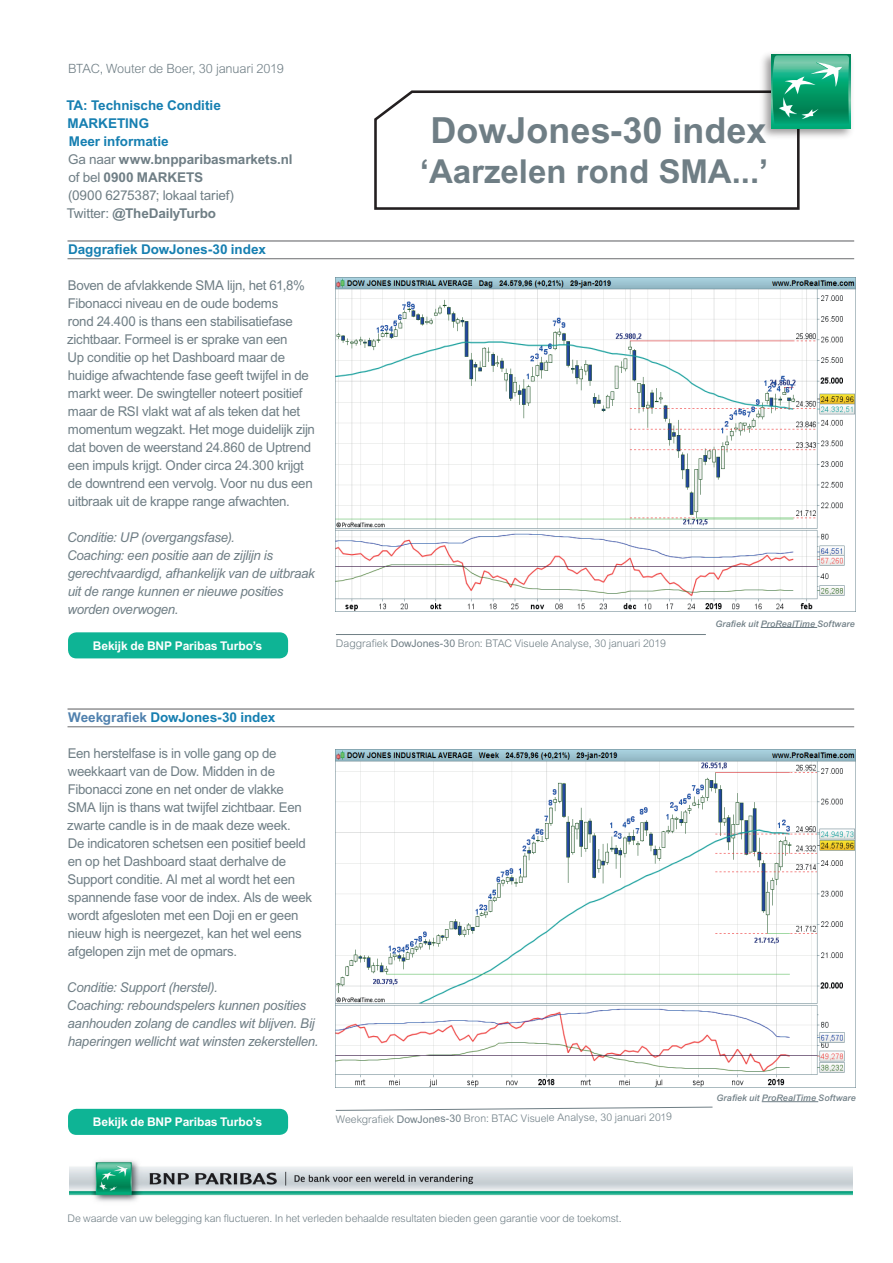
<style>
.page{position:relative;width:893px;height:1263px;background:#fff}
.page>*{position:absolute;margin:0;border:0;box-sizing:border-box;transform-origin:0 0}
.t1{font:700 36px "Arial MT Std";color:#6f7e85}
.t2{font:700 33px "Arial MT Std";color:#6f7e85}
.t3{font:13.5px/18px "Arial MT Std";letter-spacing:-.02em;color:#6f7e85}
.t4{font:italic 13.5px/18px "Arial MT Std";letter-spacing:-.02em;color:#6f7e85}
.t5{font:700 13.5px/18px "Arial MT Std";letter-spacing:-.005em;color:#6f7e85}
.t6{font:700 13.5px/18px "Arial MT Std";letter-spacing:-.005em;color:#167fb1}
.t7{font:300 12.75px "Arial MT Std";letter-spacing:-.015em;color:#6f7e85}
.t8{font:700 12px "Arial MT Std";letter-spacing:-.01em;color:#fff}
.t9{font:300 10.5px "Arial MT Std";letter-spacing:-.01em;color:#6f7e85}
.t10{font:italic 500 9px "Arial MT Std";letter-spacing:.01em;color:#6f7e85}
.s1{color:#167fb1}
.s2{font-weight:400}
.s3{color:#5081ae}
</style>
<div class="page">
<hr style="left:68px;top:240px;width:786px;height:2px;background:#6c6d70">
<hr style="left:68px;top:258px;width:786px;height:1px;background:#6c6d70">
<hr style="left:68px;top:708px;width:786px;height:2px;background:#6c6d70">
<hr style="left:68px;top:726px;width:786px;height:1px;background:#6c6d70">
<img style="left:336px;top:278px;width:519px;height:333px">
<img style="left:336px;top:749px;width:519px;height:338px">
<hr style="left:336px;top:634px;width:370px;height:1px;background:#6f7e85">
<svg style="left:335px;top:1107px;width:378px;height:4px"></svg>
<div style="left:68px;top:632px;width:220px;height:26px;background:#0eb495;border-radius:9px"></div>
<div style="left:68px;top:1109px;width:220px;height:26px;background:#0eb495;border-radius:9px"></div>
<img style="left:70px;top:1160px;width:783px;height:42px">
<svg style="left:374px;top:90px;width:426px;height:120px"></svg>
<img style="left:756px;top:54px;width:96px;height:88px">
<svg style="left:771px;top:54px;width:80px;height:74px"></svg>
<svg style="left:772px;top:55px;width:77px;height:71px;background:#2cab81"></svg>
<hr style="left:761px;top:627px;width:56px;height:1px;background:#6f7e85">
<hr style="left:762px;top:1101px;width:56px;height:1px;background:#6f7e85">
<p class="t7" style="left:68px;top:62px;width:217px">BTAC, Wouter de Boer, 30 januari 2019</p>
<p class="t6" style="left:66px;top:96px;width:156px">TA: Technische Conditie<br>MARKETING</p>
<p class="t5" style="left:67px;top:132px;width:227px"><span class="s1">Meer informatie<br></span><span class="s2">Ga naar</span> www.bnpparibasmarkets.nl <span class="s2">of bel</span> 0900 MARKETS<br><span class="s2">(0900 6275387; lokaal tarief)<br>Twitter:</span> @TheDailyTurbo</p>
<p class="t6" style="left:68px;top:240px;width:199px">Daggrafiek DowJones-30 index</p>
<p class="t3" style="left:67px;top:276px;width:249px">Boven de afvlakkende SMA lijn, het 61,8% Fibonacci niveau en de oude bodems<br>rond 24.400 is thans een stabilisatiefase zichtbaar. Formeel is er sprake van een<br>Up conditie op het Dashboard maar de huidige afwachtende fase geeft twijfel in de markt weer. De swingteller noteert positief maar de RSI vlakt wat af als teken dat het momentum wegzakt. Het moge duidelijk zijn dat boven de weerstand 24.860 de Uptrend een impuls krijgt. Onder circa 24.300 krijgt de downtrend een vervolg. Voor nu dus een uitbraak uit de krappe range afwachten.</p>
<p class="t4" style="left:67px;top:528px;width:249px">Conditie: UP (overgangsfase).<br>Coaching: een positie aan de zijlijn is gerechtvaardigd, afhankelijk van de uitbraak uit de range kunnen er nieuwe posities worden overwogen.</p>
<p class="t8" style="left:93px;top:639px;width:171px">Bekijk de BNP Paribas Turbo’s</p>
<h1 class="t1" style="left:430px;top:109px;width:338px">DowJones-30 index</h1>
<h2 class="t2" style="left:420px;top:152px;width:350px">‘Aarzelen rond SMA...’</h2>
<p class="t9" style="left:336px;top:638px;width:331px">Daggrafiek <span class="s2">DowJones-30</span> Bron: BTAC Visuele Analyse, 30 januari 2019</p>
<p class="t10" style="left:715px;top:618px;width:141px">Grafiek uit ProRealTime Software</p>
<p class="t6" style="left:68px;top:708px;width:209px"><span class="s3">Weekgrafiek</span> DowJones-30 index</p>
<p class="t3" style="left:67px;top:744px;width:246px">Een herstelfase is in volle gang op de weekkaart van de Dow. Midden in de Fibonacci zone en net onder de vlakke SMA lijn is thans wat twijfel zichtbaar. Een zwarte candle is in de maak deze week.<br>De indicatoren schetsen een positief beeld en op het Dashboard staat derhalve de Support conditie. Al met al wordt het een spannende fase voor de index. Als de week wordt afgesloten met een Doji en er geen nieuw high is neergezet, kan het wel eens afgelopen zijn met de opmars.</p>
<p class="t4" style="left:67px;top:978px;width:253px">Conditie: Support (herstel).<br>Coaching: reboundspelers kunnen posities aanhouden zolang de candles wit blijven. Bij haperingen wellicht wat winsten zekerstellen.</p>
<p class="t8" style="left:93px;top:1115px;width:171px">Bekijk de BNP Paribas Turbo’s</p>
<p class="t9" style="left:336px;top:1115px;width:337px;rotate:-1deg">Weekgrafi ek <span class="s2">DowJones-30</span> Bron: BTAC Visuele Analyse, 30 januari 2019</p>
<p class="t10" style="left:716px;top:1092px;width:141px">Grafiek uit ProRealTime Software</p>
<p class="t9" style="left:68px;top:1212px;width:556px">De waarde van uw belegging kan fluctueren. In het verleden behaalde resultaten bieden geen garantie voor de toekomst.</p>
</div>
